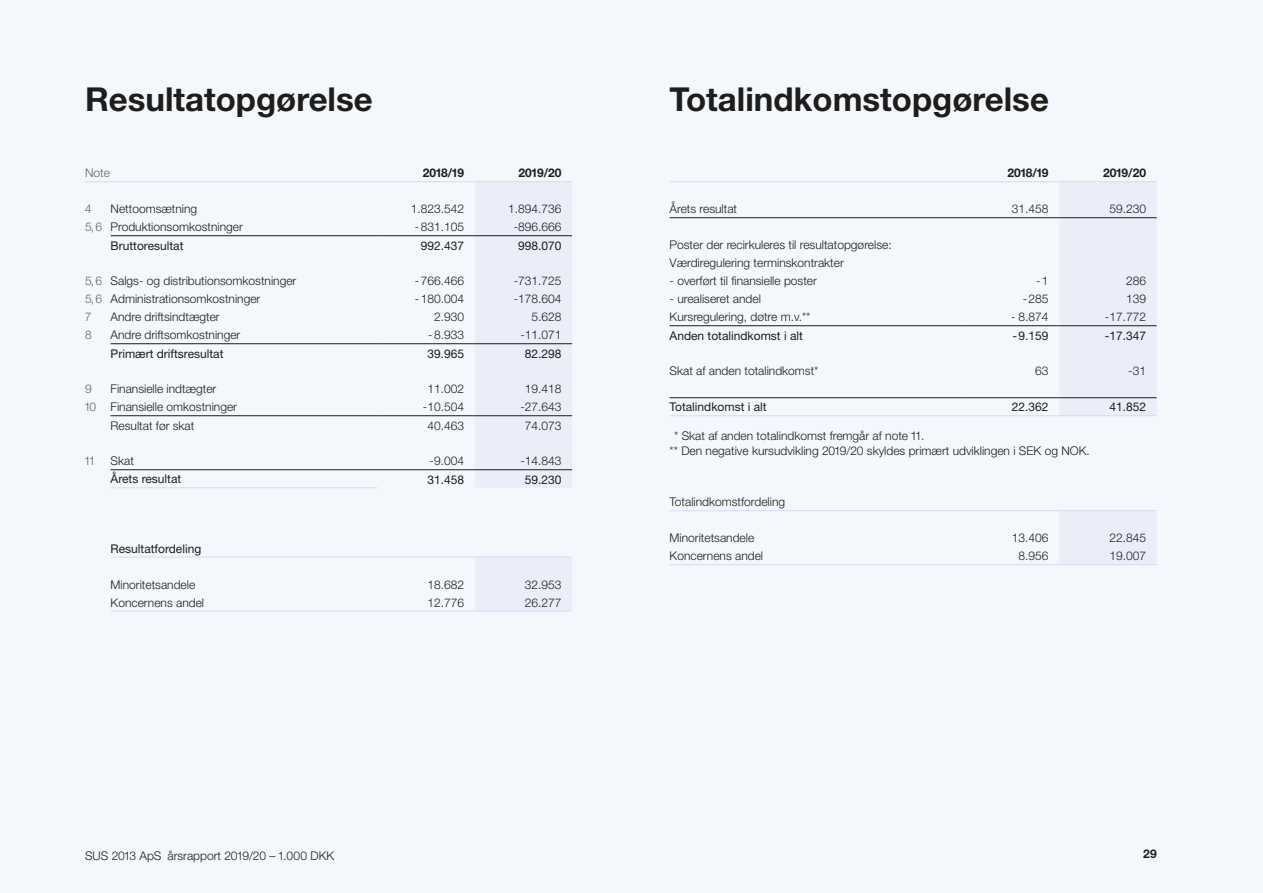
<style>
.page{position:relative;width:1263px;height:893px;background:#f4f7fc}
.page>*{position:absolute;margin:0;border:0;box-sizing:border-box;transform-origin:0 0}
.t1{font:700 33px "Flugger";color:#1d1d1b}
.t2{font:300 12px/18px "Flugger";color:#1d1d1b}
.t3{font:300 12px "Flugger Tabular";color:#1d1d1b}
.t4{font:12px "Flugger Roman";color:#1d1d1b}
.t5{font:12px "Flugger Tabular";color:#1d1d1b}
.t6{font:700 12px "Flugger";color:#1d1d1b}
.t7{font:300 12px "Flugger";color:#646363}
.s1{color:#646363}
</style>
<div class="page">
<div style="left:475px;top:182px;width:97px;height:305px;background:#e9eef9"></div>
<svg style="left:85px;top:181px;width:26px;height:1px"></svg>
<hr style="left:111px;top:181px;width:266px;height:1px;background:#d3ddf2">
<hr style="left:377px;top:181px;width:98px;height:1px;background:#d3ddf2">
<hr style="left:475px;top:181px;width:97px;height:1px;background:#d3ddf2">
<hr style="left:111px;top:235px;width:266px;height:1px;background:#1d1d1b">
<hr style="left:377px;top:235px;width:98px;height:1px;background:#1d1d1b">
<hr style="left:475px;top:235px;width:97px;height:1px;background:#1d1d1b">
<hr style="left:111px;top:343px;width:266px;height:1px;background:#1d1d1b">
<hr style="left:377px;top:343px;width:98px;height:1px;background:#1d1d1b">
<hr style="left:475px;top:343px;width:97px;height:1px;background:#1d1d1b">
<hr style="left:111px;top:469px;width:266px;height:1px;background:#1d1d1b">
<hr style="left:377px;top:469px;width:98px;height:1px;background:#1d1d1b">
<hr style="left:475px;top:469px;width:97px;height:1px;background:#1d1d1b">
<hr style="left:111px;top:415px;width:266px;height:1px;background:#1d1d1b">
<hr style="left:377px;top:415px;width:98px;height:1px;background:#1d1d1b">
<hr style="left:475px;top:415px;width:97px;height:1px;background:#1d1d1b">
<hr style="left:111px;top:487px;width:266px;height:1px;background:#d3ddf2">
<div style="left:1059px;top:182px;width:98px;height:233px;background:#e9eef9"></div>
<hr style="left:669px;top:181px;width:293px;height:1px;background:#d3ddf2">
<hr style="left:962px;top:181px;width:97px;height:1px;background:#d3ddf2">
<hr style="left:1059px;top:181px;width:98px;height:1px;background:#d3ddf2">
<hr style="left:669px;top:217px;width:293px;height:1px;background:#1d1d1b">
<hr style="left:962px;top:217px;width:97px;height:1px;background:#1d1d1b">
<hr style="left:1059px;top:217px;width:98px;height:1px;background:#1d1d1b">
<hr style="left:669px;top:325px;width:293px;height:1px;background:#1d1d1b">
<hr style="left:962px;top:325px;width:97px;height:1px;background:#1d1d1b">
<hr style="left:1059px;top:325px;width:98px;height:1px;background:#1d1d1b">
<hr style="left:962px;top:415px;width:97px;height:1px;background:#d3ddf2">
<hr style="left:1059px;top:415px;width:98px;height:1px;background:#d3ddf2">
<hr style="left:669px;top:397px;width:293px;height:1px;background:#1d1d1b">
<hr style="left:962px;top:397px;width:97px;height:1px;background:#1d1d1b">
<hr style="left:1059px;top:397px;width:98px;height:1px;background:#1d1d1b">
<hr style="left:669px;top:415px;width:293px;height:1px;background:#d3ddf2">
<div style="left:475px;top:558px;width:97px;height:53px;background:#e9eef9"></div>
<hr style="left:111px;top:557px;width:266px;height:1px;background:#d3ddf2">
<hr style="left:377px;top:557px;width:98px;height:1px;background:#d3ddf2">
<hr style="left:475px;top:557px;width:97px;height:1px;background:#d3ddf2">
<hr style="left:111px;top:611px;width:266px;height:1px;background:#d3ddf2">
<hr style="left:377px;top:611px;width:98px;height:1px;background:#d3ddf2">
<hr style="left:475px;top:611px;width:97px;height:1px;background:#d3ddf2">
<div style="left:1059px;top:511px;width:98px;height:53px;background:#e9eef9"></div>
<hr style="left:669px;top:510px;width:293px;height:1px;background:#d3ddf2">
<hr style="left:962px;top:510px;width:97px;height:1px;background:#d3ddf2">
<hr style="left:1059px;top:510px;width:98px;height:1px;background:#d3ddf2">
<hr style="left:669px;top:564px;width:293px;height:1px;background:#d3ddf2">
<hr style="left:962px;top:564px;width:97px;height:1px;background:#d3ddf2">
<hr style="left:1059px;top:564px;width:98px;height:1px;background:#d3ddf2">
<h1 class="t1" style="left:85px;top:79px;width:289px">Resultatopgørelse</h1>
<h1 class="t1" style="left:670px;top:79px;width:381px">Totalindkomstopgørelse</h1>
<p class="t7" style="left:85px;top:166px;width:26px">Note</p>
<p class="t6" style="left:423px;top:165px;width:43px">2018/19</p>
<p class="t6" style="left:519px;top:165px;width:44px">2019/20</p>
<p class="t7" style="left:85px;top:202px;width:8px">4</p>
<p class="t2" style="left:111px;top:200px;width:88px">Nettoomsætning</p>
<p class="t3" style="left:411px;top:202px;width:55px">1.823.542</p>
<p class="t3" style="left:508px;top:202px;width:55px">1.894.736</p>
<p class="t2" style="left:85px;top:218px;width:159px"><span class="s1">5,6</span> Produktionsomkostninger</p>
<p class="t3" style="left:415px;top:220px;width:51px">-831.105</p>
<p class="t3" style="left:514px;top:220px;width:49px">-896.666</p>
<p class="t4" style="left:111px;top:238px;width:74px">Bruttoresultat</p>
<p class="t5" style="left:421px;top:238px;width:45px">992.437</p>
<p class="t5" style="left:518px;top:238px;width:45px">998.070</p>
<p class="t2" style="left:85px;top:272px;width:213px"><span class="s1">5,6</span> Salgs- og distributionsomkostninger</p>
<p class="t3" style="left:415px;top:274px;width:51px">-766.466</p>
<p class="t3" style="left:514px;top:274px;width:49px">-731.725</p>
<p class="t2" style="left:85px;top:290px;width:177px"><span class="s1">5,6</span> Administrationsomkostninger</p>
<p class="t3" style="left:415px;top:292px;width:51px">-180.004</p>
<p class="t3" style="left:514px;top:292px;width:49px">-178.604</p>
<p class="t7" style="left:85px;top:310px;width:7px">7</p>
<p class="t2" style="left:111px;top:308px;width:111px">Andre driftsindtægter</p>
<p class="t3" style="left:434px;top:310px;width:32px">2.930</p>
<p class="t3" style="left:531px;top:310px;width:32px">5.628</p>
<p class="t7" style="left:85px;top:328px;width:8px">8</p>
<p class="t2" style="left:111px;top:326px;width:131px">Andre driftsomkostninger</p>
<p class="t3" style="left:428px;top:328px;width:37px">-8.933</p>
<p class="t3" style="left:520px;top:328px;width:43px">-11.071</p>
<p class="t4" style="left:111px;top:346px;width:114px">Primært driftsresultat</p>
<p class="t5" style="left:427px;top:346px;width:38px">39.965</p>
<p class="t5" style="left:525px;top:346px;width:38px">82.298</p>
<p class="t7" style="left:85px;top:382px;width:8px">9</p>
<p class="t2" style="left:111px;top:380px;width:107px">Finansielle indtægter</p>
<p class="t3" style="left:427px;top:382px;width:38px">11.002</p>
<p class="t3" style="left:525px;top:382px;width:38px">19.418</p>
<p class="t2" style="left:85px;top:398px;width:153px"><span class="s1">10</span> Finansielle omkostninger</p>
<p class="t3" style="left:423px;top:400px;width:43px">-10.504</p>
<p class="t3" style="left:520px;top:400px;width:43px">-27.643</p>
<p class="t2" style="left:111px;top:416px;width:85px">Resultat før skat</p>
<p class="t3" style="left:427px;top:418px;width:38px">40.463</p>
<p class="t3" style="left:525px;top:418px;width:38px">74.073</p>
<p class="t7" style="left:85px;top:454px;width:11px">11</p>
<p class="t2" style="left:111px;top:452px;width:25px">Skat</p>
<p class="t3" style="left:430px;top:454px;width:36px">-9.004</p>
<p class="t3" style="left:520px;top:454px;width:43px">-14.843</p>
<p class="t4" style="left:111px;top:472px;width:72px">Årets resultat</p>
<p class="t5" style="left:427px;top:472px;width:38px">31.458</p>
<p class="t5" style="left:525px;top:472px;width:38px">59.230</p>
<p class="t4" style="left:111px;top:541px;width:92px">Resultatfordeling</p>
<p class="t2" style="left:111px;top:575px;width:86px">Minoritetsandele</p>
<p class="t3" style="left:427px;top:577px;width:38px">18.682</p>
<p class="t3" style="left:525px;top:577px;width:38px">32.953</p>
<p class="t2" style="left:111px;top:593px;width:95px">Koncernens andel</p>
<p class="t3" style="left:427px;top:595px;width:38px">12.776</p>
<p class="t3" style="left:525px;top:595px;width:38px">26.277</p>
<p class="t6" style="left:1007px;top:165px;width:43px">2018/19</p>
<p class="t6" style="left:1103px;top:165px;width:44px">2019/20</p>
<p class="t2" style="left:669px;top:200px;width:69px">Årets resultat</p>
<p class="t3" style="left:1012px;top:202px;width:38px">31.458</p>
<p class="t3" style="left:1109px;top:202px;width:38px">59.230</p>
<p class="t2" style="left:669px;top:236px;width:224px">Poster der recirkuleres til resultatopgørelse:<br>Værdiregulering terminskontrakter</p>
<p class="t2" style="left:669px;top:272px;width:149px">- overført til finansielle poster</p>
<p class="t3" style="left:1036px;top:274px;width:14px">-1</p>
<p class="t3" style="left:1126px;top:274px;width:22px">286</p>
<p class="t2" style="left:669px;top:290px;width:93px">- urealiseret andel</p>
<p class="t3" style="left:1023px;top:292px;width:27px">-285</p>
<p class="t3" style="left:1126px;top:292px;width:22px">139</p>
<p class="t2" style="left:669px;top:308px;width:142px">Kursregulering, døtre m.v. **</p>
<p class="t3" style="left:1011px;top:310px;width:39px">- 8.874</p>
<p class="t3" style="left:1105px;top:310px;width:43px">-17.772</p>
<p class="t4" style="left:669px;top:328px;width:135px">Anden totalindkomst i alt</p>
<p class="t5" style="left:1012px;top:328px;width:38px">-9.159</p>
<p class="t5" style="left:1105px;top:328px;width:43px">-17.347</p>
<p class="t2" style="left:669px;top:362px;width:150px">Skat af anden totalindkomst*</p>
<p class="t3" style="left:1035px;top:364px;width:15px">63</p>
<p class="t3" style="left:1128px;top:364px;width:19px">-31</p>
<p class="t4" style="left:669px;top:400px;width:99px">Totalindkomst i alt</p>
<p class="t5" style="left:1012px;top:400px;width:38px">22.362</p>
<p class="t5" style="left:1109px;top:400px;width:38px">41.852</p>
<p class="t2" style="left:669px;top:428px;width:419px;line-height:15px;text-indent:5px">* Skat af anden totalindkomst fremgår af note 11.<br>** Den negative kursudvikling 2019/20 skyldes primært udviklingen i SEK og NOK.</p>
<p class="t2" style="left:669px;top:493px;width:117px">Totalindkomstfordeling</p>
<p class="t2" style="left:669px;top:529px;width:86px">Minoritetsandele</p>
<p class="t3" style="left:1012px;top:531px;width:38px">13.406</p>
<p class="t3" style="left:1109px;top:531px;width:38px">22.845</p>
<p class="t2" style="left:669px;top:547px;width:95px">Koncernens andel</p>
<p class="t3" style="left:1018px;top:549px;width:32px">8.956</p>
<p class="t3" style="left:1109px;top:549px;width:38px">19.007</p>
<p class="t2" style="left:85px;top:846px;width:251px">SUS 2013 ApS årsrapport 2019/20 – 1.000 DKK</p>
<p class="t6" style="left:1143px;top:847px;width:15px">29</p>
</div>
